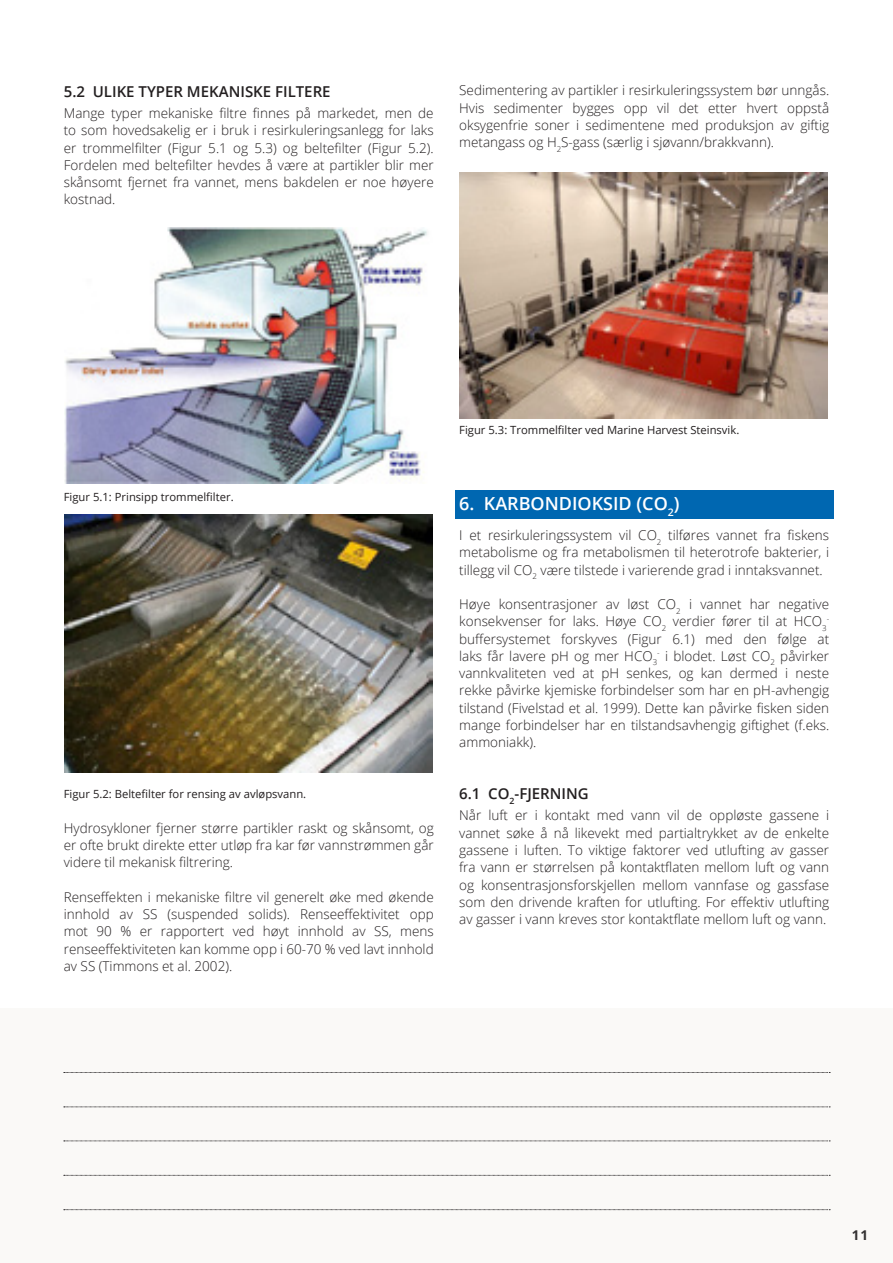
<style>
.page{position:relative;width:893px;height:1263px;background:#fff}
.page>*{position:absolute;margin:0;border:0;box-sizing:border-box;transform-origin:0 0}
.t1{font:600 18px "Open Sans";color:#fff}
.t2{font:600 15px "Open Sans";color:#231f20}
.t3{font:300 13.5px/17.2px "Open Sans";color:#231f20;text-align:justify}
.t4{font:700 13.5px "Open Sans";color:#323031}
.t5{font:11.25px "Open Sans";color:#231f20}
.t6{font:300 7.8px "Open Sans";color:#231f20}
</style>
<div class="page">
<div style="left:0;top:1008px;width:893px;height:255px;background:#faf9f7"></div>
<svg style="left:64px;top:1072px;width:766px;height:1px"></svg>
<svg style="left:64px;top:1141px;width:766px;height:1px"></svg>
<svg style="left:64px;top:1106px;width:766px;height:1px"></svg>
<svg style="left:64px;top:1175px;width:766px;height:1px"></svg>
<svg style="left:64px;top:1209px;width:766px;height:1px"></svg>
<div style="left:455px;top:490px;width:378px;height:29px;background:#0067b1"></div>
<img style="left:65px;top:227px;width:363px;height:257px">
<img style="left:459px;top:172px;width:369px;height:247px">
<img style="left:65px;top:514px;width:368px;height:259px">
<p class="t2" style="left:64px;top:81px;width:268px">5.2 ULIKE TYPER MEKANISKE FILTERE</p>
<p class="t3" style="left:64px;top:104px;width:371px">Mange typer mekaniske filtre finnes på markedet, men de to som hovedsakelig er i bruk i resirkuleringsanlegg for laks er trommelfilter (Figur 5.1 og 5.3) og beltefilter (Figur 5.2).<br>Fordelen med beltefilter hevdes å være at partikler blir mer skånsomt fjernet fra vannet, mens bakdelen er noe høyere kostnad.</p>
<p class="t3" style="left:459px;top:81px;width:371px">Sedimentering av partikler i resirkuleringssystem bør unngås.<br>Hvis sedimenter bygges opp vil det etter hvert oppstå oksygenfrie soner i sedimentene med produksjon av giftig metangass og H<sub>2</sub>S-gass (særlig i sjøvann/brakkvann).</p>
<p class="t5" style="left:64px;top:489px;width:171px">Figur 5.1: Prinsipp trommelfilter.</p>
<p class="t5" style="left:64px;top:786px;width:244px">Figur 5.2: Beltefilter for rensing av avløpsvann.</p>
<p class="t3" style="left:64px;top:819px;width:371px">Hydrosykloner fjerner større partikler raskt og skånsomt, og er ofte brukt direkte etter utløp fra kar før vannstrømmen går videre til mekanisk filtrering.</p>
<p class="t3" style="left:64px;top:888px;width:371px">Renseffekten i mekaniske filtre vil generelt øke med økende innhold av SS (suspended solids). Renseeffektivitet opp mot 90 % er rapportert ved høyt innhold av SS, mens renseeffektiviteten kan komme opp i 60-70 % ved lavt innhold av SS (Timmons et al. 2002).</p>
<p class="t5" style="left:459px;top:423px;width:282px">Figur 5.3: Trommelfilter ved Marine Harvest Steinsvik.</p>
<h1 class="t1" style="left:459px;top:491px;width:222px">6. KARBONDIOKSID (CO<sub>2</sub>)</h1>
<p class="t3" style="left:459px;top:526px;width:371px">I et resirkuleringssystem vil CO<sub>2</sub> tilføres vannet fra fiskens metabolisme og fra metabolismen til heterotrofe bakterier, i tillegg vil CO<sub>2</sub> være tilstede i varierende grad i inntaksvannet.</p>
<p class="t3" style="left:459px;top:595px;width:371px">Høye konsentrasjoner av løst CO<sub>2</sub> i vannet har negative konsekvenser for laks. Høye CO<sub>2</sub> verdier fører til at HCO<sub>3</sub></p>
<p class="t6" style="left:827px;top:614px;width:4px">-</p>
<p class="t3" style="left:459px;top:630px;width:371px">buffersystemet forskyves (Figur 6.1) med den følge at laks får lavere pH og mer HCO<sub>3</sub><sup>-</sup> i blodet. Løst CO<sub>2</sub> påvirker vannkvaliteten ved at pH senkes, og kan dermed i neste rekke påvirke kjemiske forbindelser som har en pH-avhengig tilstand (Fivelstad et al. 1999). Dette kan påvirke fisken siden mange forbindelser har en tilstandsavhengig giftighet (f.eks. ammoniakk).</p>
<p class="t2" style="left:459px;top:783px;width:131px">6.1 CO<sub>2</sub>-FJERNING</p>
<p class="t3" style="left:459px;top:806px;width:371px">Når luft er i kontakt med vann vil de oppløste gassene i vannet søke å nå likevekt med partialtrykket av de enkelte gassene i luften. To viktige faktorer ved utlufting av gasser fra vann er størrelsen på kontaktflaten mellom luft og vann og konsentrasjonsforskjellen mellom vannfase og gassfase som den drivende kraften for utlufting. For effektiv utlufting av gasser i vann kreves stor kontaktflate mellom luft og vann.</p>
<p class="t4" style="left:852px;top:1225px;width:18px">11</p>
</div>
